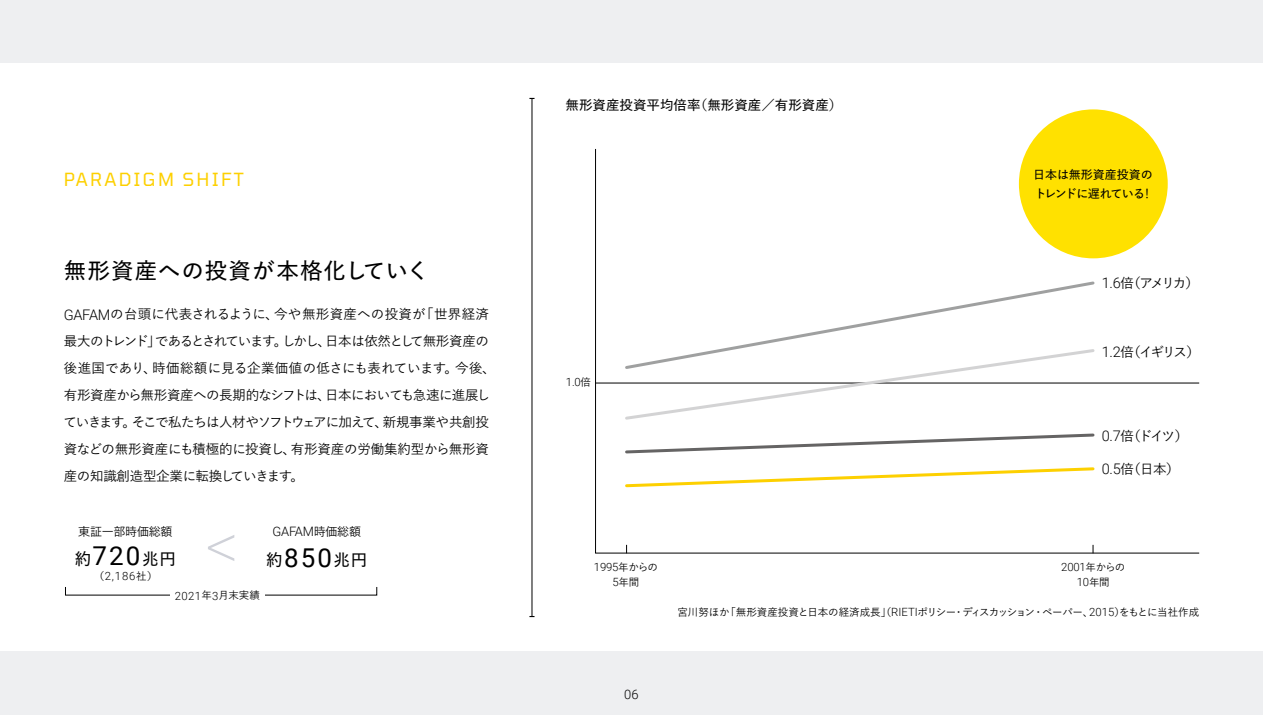
<style>
.page{position:relative;width:1263px;height:715px;background:#fff}
.page>*{position:absolute;margin:0;border:0;box-sizing:border-box;transform-origin:0 0}
.t1{font:600 22.5px "Yu Go Pr 6 N";letter-spacing:.045em;color:#000}
.t2{font:18px "Tomorrow";letter-spacing:.125em;color:#fdd000}
.t3{font:600 16.5px "Yu Go Pr 6 N";color:#000}
.t4{font:500 13.5px/27px "Yu Go Pr 6 N";letter-spacing:-.035em;color:#000}
.t5{font:600 13.5px "Yu Go Pr 6 N";color:#000}
.t6{font:300 12.9px "Roboto";letter-spacing:-.02em;color:#000}
.t7{font:600 12px/19.5px "Yu Go Pr 6 N";letter-spacing:-.015em;color:#000}
.t8{font:500 12px "Yu Go Pr 6 N";letter-spacing:-.02em;color:#000}
.t9{font:300 11.4px/15px "Roboto";letter-spacing:-.02em;color:#000;text-align:center}
.t10{font:500 10.5px "Yu Go Pr 6 N";letter-spacing:-.025em;color:#000}
.s1{font-family:"Roboto";font-weight:300;font-size:14.55px}
.s2{font-family:"Roboto";font-weight:400;font-size:25.95px}
.s3{font-family:"Yu Go Pr 6 N";font-weight:500;font-size:10.5px}
.s4{font-family:"Yu Go Pr 6 N";font-weight:500;font-size:12px}
.s5{font-weight:500}
.s6{font-family:"Roboto";font-weight:300;font-size:11.4px}
</style>
<div class="page">
<div style="left:0;top:0;width:1263px;height:714px;background:#eeeff1"></div>
<div style="left:0;top:64px;width:1263px;height:587px;background:#fff"></div>
<svg style="left:595px;top:148px;width:604px;height:405px"></svg>
<div style="left:1019px;top:109px;width:149px;height:149px;background:#ffe100;border-radius:50%"></div>
<hr style="left:595px;top:382px;width:604px;height:1px;background:#000">
<svg style="left:623px;top:432px;width:473px;height:23px"></svg>
<svg style="left:623px;top:279px;width:473px;height:68px"></svg>
<svg style="left:623px;top:347px;width:473px;height:74px"></svg>
<svg style="left:623px;top:465px;width:473px;height:23px"></svg>
<hr style="left:532px;top:98px;width:1px;height:518px;background:#000">
<svg style="left:208px;top:535px;width:26px;height:26px"></svg>
<h2 class="t2" style="left:64px;top:165px;width:181px">PARADIGM SHIFT</h2>
<h1 class="t1" style="left:64px;top:250px;width:367px">無形資産への投資が本格化していく</h1>
<p class="t4" style="left:63px;top:299px;width:434px"><span class="s1">GAFAM</span>の台頭に代表されるように、今や無形資産への投資が「世界経済最大のトレンド」であるとされています。しかし、日本は依然として無形資産の後進国であり、時価総額に見る企業価値の低さにも表れています。今後、有形資産から無形資産への長期的なシフトは、日本においても急速に進展していきます。そこで私たちは人材やソフトウェアに加えて、新規事業や共創投資などの無形資産にも積極的に投資し、有形資産の労働集約型から無形資産の知識創造型企業に転換していきます。</p>
<p class="t8" style="left:78px;top:520px;width:96px">東証一部時価総額</p>
<p class="t3" style="left:75px;top:543px;width:103px">約<span class="s2">720</span>兆円</p>
<p class="t9" style="left:94px;top:567px;width:66px"><span class="s3">（</span>2,186<span class="s3">社）</span></p>
<p class="t6" style="left:272px;top:522px;width:90px">GAFAM<span class="s4">時価総額</span></p>
<p class="t3" style="left:266px;top:544px;width:103px">約<span class="s2">850</span>兆円</p>
<p class="t9" style="left:175px;top:587px;width:87px">2021<span class="s3">年</span>3<span class="s3">月末実績</span></p>
<p class="t5" style="left:566px;top:92px;width:278px">無形資産投資平均倍率<span class="s5">（</span>無形資産<span class="s5">／</span>有形資産<span class="s5">）</span></p>
<p class="t9" style="left:566px;top:374px;width:27px">1.0<span class="s3">倍</span></p>
<p class="t9" style="left:594px;top:559px;width:66px">1995<span class="s3">年からの</span></p>
<p class="t10" style="left:612px;top:572px;width:28px"><span class="s6">5</span>年間</p>
<p class="t7" style="left:1033px;top:163px;width:121px">日本は無形資産投資のトレンドに遅れている<span class="s5">！</span></p>
<p class="t4" style="left:1102px;top:267px;width:99px"><span class="s1">1.6</span>倍（アメリカ）</p>
<p class="t4" style="left:1102px;top:336px;width:100px"><span class="s1">1.2</span>倍（イギリス）</p>
<p class="t4" style="left:1102px;top:420px;width:88px"><span class="s1">0.7</span>倍（ドイツ）</p>
<p class="t4" style="left:1102px;top:453px;width:79px"><span class="s1">0.5</span>倍（日本）</p>
<p class="t9" style="left:1061px;top:559px;width:66px">2001<span class="s3">年からの<br></span>10<span class="s3">年間</span></p>
<p class="t6" style="left:624px;top:685px;width:16px">06</p>
<p class="t10" style="left:677px;top:602px;width:523px">宮川努ほか「無形資産投資と日本の経済成長」（<span class="s6">RIETI</span>ポリシー・ディスカッション・ペーパー、<span class="s6">2015</span>）をもとに当社作成</p>
</div>
